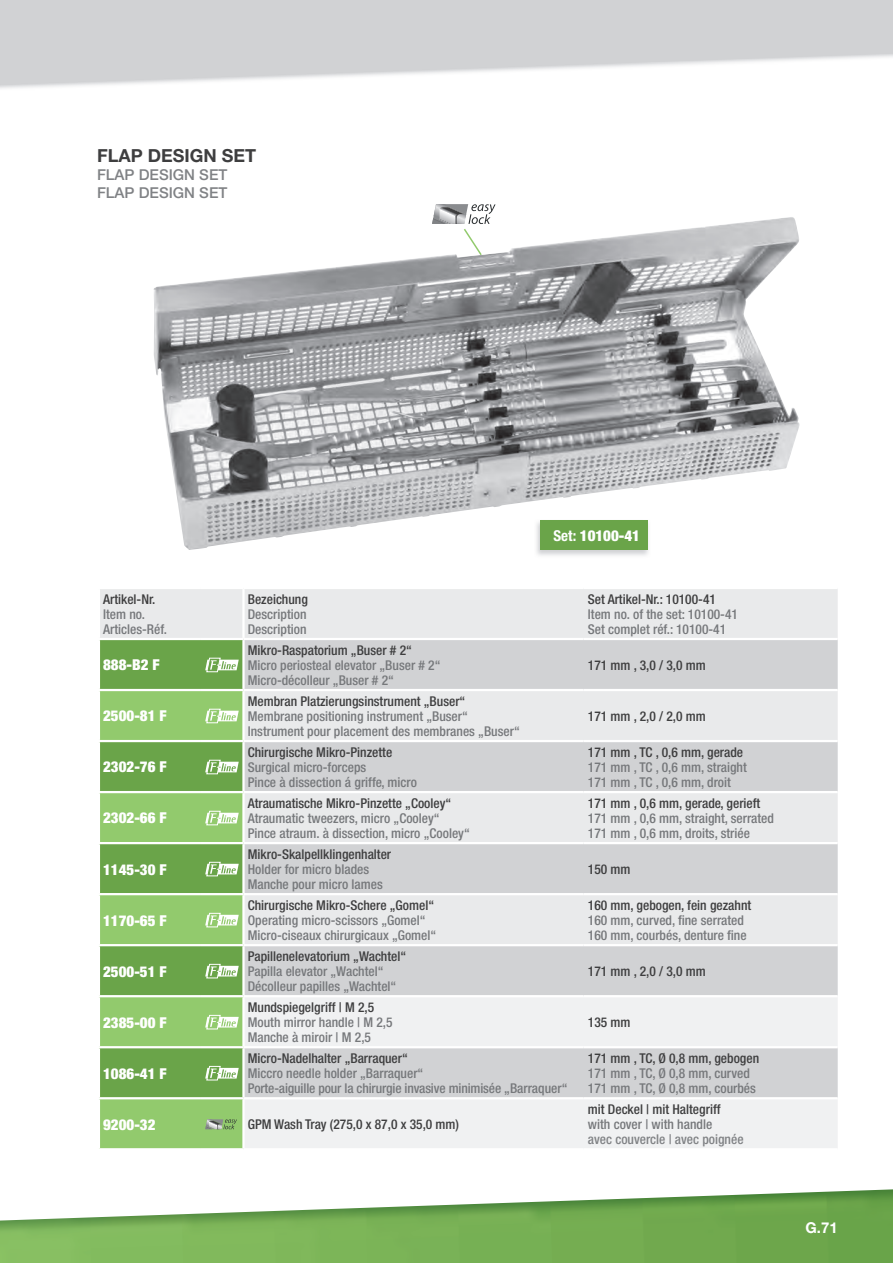
<style>
.page{position:relative;width:893px;height:1263px;background:#fff}
.page>*{position:absolute;margin:0;border:0;box-sizing:border-box;transform-origin:0 0}
.t1{font:700 18px "Helvetica Neue LT Std";color:#3e3e3f}
.t2{font:900 condensed 15px "Helvetica Neue LT Std";color:#fff}
.t3{font:500 15px/18px "Helvetica Neue LT Std";color:#808285}
.t4{font:700 15px "Helvetica Neue LT Std";color:#fff}
.t5{font:500 condensed 13.5px/15.3px "Helvetica Neue LT Std";color:#76787b}
.t6{font:500 condensed 13.5px "Helvetica Neue LT Std";color:#3e3e3f}
.t7{font:500 condensed 13.5px "Helvetica Neue LT Std";color:#808285}
.s1{font-weight:700}
</style>
<div class="page">
<img style="left:0;top:1189px;width:893px;height:74px">
<svg style="left:0;top:0;width:893px;height:85px;fill:#d1d2d4"></svg>
<div style="left:100px;top:589px;width:738px;height:49px;background:#e9eaeb"></div>
<div style="left:100px;top:640px;width:142px;height:49px;background:#6aa449"></div>
<svg style="left:245px;top:640px;width:593px;height:355px;background:#dbdcde"></svg>
<svg style="left:100px;top:691px;width:142px;height:457px;background:#7fb75c"></svg>
<svg style="left:245px;top:997px;width:593px;height:151px;fill:#f0f1f2"></svg>
<hr style="left:98px;top:740px;width:103px;height:2px;background:#fff">
<hr style="left:201px;top:740px;width:42px;height:2px;background:#fff">
<hr style="left:98px;top:791px;width:103px;height:2px;background:#fff">
<hr style="left:201px;top:791px;width:42px;height:2px;background:#fff">
<hr style="left:98px;top:842px;width:103px;height:2px;background:#fff">
<hr style="left:201px;top:842px;width:42px;height:2px;background:#fff">
<hr style="left:98px;top:893px;width:103px;height:2px;background:#fff">
<hr style="left:201px;top:893px;width:42px;height:2px;background:#fff">
<hr style="left:98px;top:944px;width:103px;height:2px;background:#fff">
<hr style="left:201px;top:944px;width:42px;height:2px;background:#fff">
<hr style="left:242px;top:589px;width:3px;height:49px;background:#fff">
<hr style="left:243px;top:689px;width:341px;height:2px;background:#fff">
<hr style="left:584px;top:689px;width:254px;height:2px;background:#fff">
<hr style="left:243px;top:740px;width:341px;height:2px;background:#fff">
<hr style="left:584px;top:740px;width:254px;height:2px;background:#fff">
<hr style="left:243px;top:791px;width:341px;height:2px;background:#fff">
<hr style="left:584px;top:791px;width:254px;height:2px;background:#fff">
<hr style="left:243px;top:842px;width:341px;height:2px;background:#fff">
<hr style="left:584px;top:842px;width:254px;height:2px;background:#fff">
<hr style="left:243px;top:893px;width:341px;height:2px;background:#fff">
<hr style="left:584px;top:893px;width:254px;height:2px;background:#fff">
<hr style="left:243px;top:944px;width:341px;height:2px;background:#fff">
<hr style="left:584px;top:944px;width:254px;height:2px;background:#fff">
<hr style="left:243px;top:1046px;width:341px;height:2px;background:#fff">
<hr style="left:584px;top:1046px;width:254px;height:2px;background:#fff">
<hr style="left:243px;top:1097px;width:341px;height:2px;background:#fff">
<hr style="left:584px;top:1097px;width:254px;height:2px;background:#fff">
<hr style="left:98px;top:995px;width:103px;height:2px;background:#fff">
<hr style="left:98px;top:1046px;width:103px;height:2px;background:#fff">
<hr style="left:98px;top:1097px;width:103px;height:2px;background:#fff">
<hr style="left:201px;top:995px;width:42px;height:2px;background:#fff">
<hr style="left:201px;top:1046px;width:42px;height:2px;background:#fff">
<hr style="left:201px;top:1097px;width:42px;height:2px;background:#fff">
<svg style="left:205px;top:658px;width:34px;height:14px"></svg>
<svg style="left:205px;top:709px;width:34px;height:14px"></svg>
<svg style="left:205px;top:760px;width:34px;height:14px"></svg>
<svg style="left:99px;top:793px;width:144px;height:49px;background:#97cc74"></svg>
<svg style="left:205px;top:862px;width:34px;height:14px"></svg>
<svg style="left:205px;top:913px;width:34px;height:14px"></svg>
<svg style="left:205px;top:964px;width:34px;height:14px"></svg>
<svg style="left:205px;top:1015px;width:34px;height:14px"></svg>
<svg style="left:205px;top:1066px;width:34px;height:14px"></svg>
<svg style="left:205px;top:1119px;width:32px;height:10px"></svg>
<img style="left:153px;top:217px;width:647px;height:333px">
<svg style="left:432px;top:204px;width:64px;height:52px"></svg>
<img style="left:534px;top:519px;width:117px;height:37px">
<div style="left:541px;top:520px;width:107px;height:30px;background:#6aa449"></div>
<h1 class="t1" style="left:97px;top:144px;width:161px">FLAP DESIGN SET</h1>
<p class="t3" style="left:97px;top:165px;width:132px">FLAP DESIGN SET<br>FLAP DESIGN SET</p>
<p class="t6" style="left:103px;top:591px;width:54px">Artikel-Nr.</p>
<p class="t5" style="left:103px;top:606px;width:65px">Item no.<br>Articles-Réf.</p>
<p class="t2" style="left:103px;top:656px;width:58px">888-B2 F</p>
<p class="t2" style="left:103px;top:707px;width:65px">2500-81 F</p>
<p class="t2" style="left:103px;top:758px;width:65px">2302-76 F</p>
<p class="t2" style="left:103px;top:809px;width:65px">2302-66 F</p>
<p class="t2" style="left:103px;top:860px;width:65px">1145-30 F</p>
<p class="t2" style="left:103px;top:911px;width:65px">1170-65 F</p>
<p class="t2" style="left:103px;top:962px;width:65px">2500-51 F</p>
<p class="t2" style="left:103px;top:1013px;width:65px">2385-00 F</p>
<p class="t2" style="left:103px;top:1064px;width:65px">1086-41 F</p>
<p class="t6" style="left:248px;top:591px;width:62px">Bezeichung</p>
<p class="t5" style="left:248px;top:606px;width:60px">Description<br>Description</p>
<p class="t2" style="left:553px;top:526px;width:88px"><span class="s1">Set:</span> 10100-41</p>
<p class="t6" style="left:588px;top:591px;width:130px">Set Artikel-Nr.: 10100-41</p>
<p class="t5" style="left:588px;top:606px;width:152px">Item no. of the set: 10100-41<br>Set complet réf.: 10100-41</p>
<p class="t6" style="left:248px;top:642px;width:166px">Mikro-Raspatorium „Buser # 2“</p>
<p class="t5" style="left:248px;top:657px;width:194px">Micro periosteal elevator „Buser # 2“<br>Micro-décolleur „Buser # 2“</p>
<p class="t6" style="left:588px;top:657px;width:119px">171 mm , 3,0 / 3,0 mm</p>
<p class="t6" style="left:248px;top:693px;width:219px">Membran Platzierungsinstrument „Buser“</p>
<p class="t5" style="left:248px;top:708px;width:274px">Membrane positioning instrument „Buser“<br>Instrument pour placement des membranes „Buser“</p>
<p class="t6" style="left:588px;top:708px;width:119px">171 mm , 2,0 / 2,0 mm</p>
<p class="t6" style="left:248px;top:744px;width:146px">Chirurgische Mikro-Pinzette</p>
<p class="t5" style="left:248px;top:759px;width:171px">Surgical micro-forceps<br>Pince à dissection á griffe, micro</p>
<p class="t6" style="left:248px;top:795px;width:205px">Atraumatische Mikro-Pinzette „Cooley“</p>
<p class="t5" style="left:248px;top:810px;width:224px">Atraumatic tweezers, micro „Cooley“<br>Pince atraum. à dissection, micro „Cooley“</p>
<p class="t6" style="left:588px;top:744px;width:157px">171 mm , TC , 0,6 mm, gerade</p>
<p class="t5" style="left:588px;top:759px;width:160px">171 mm , TC , 0,6 mm, straight<br>171 mm , TC , 0,6 mm, droit</p>
<p class="t6" style="left:588px;top:795px;width:174px">171 mm , 0,6 mm, gerade, gerieft</p>
<p class="t5" style="left:588px;top:810px;width:188px">171 mm , 0,6 mm, straight, serrated<br>171 mm , 0,6 mm, droits, striée</p>
<p class="t6" style="left:248px;top:846px;width:145px">Mikro-Skalpellklingenhalter</p>
<p class="t5" style="left:248px;top:861px;width:137px">Holder for micro blades<br>Manche pour micro lames</p>
<p class="t6" style="left:588px;top:861px;width:44px">150 mm</p>
<p class="t6" style="left:248px;top:897px;width:188px">Chirurgische Mikro-Schere „Gomel“</p>
<p class="t5" style="left:248px;top:912px;width:190px">Operating micro-scissors „Gomel“<br>Micro-ciseaux chirurgicaux „Gomel“</p>
<p class="t6" style="left:588px;top:897px;width:165px">160 mm, gebogen, fein gezahnt</p>
<p class="t5" style="left:588px;top:912px;width:160px">160 mm, curved, fine serrated<br>160 mm, courbés, denture fine</p>
<p class="t6" style="left:248px;top:948px;width:160px">Papillenelevatorium „Wachtel“</p>
<p class="t5" style="left:248px;top:963px;width:150px">Papilla elevator „Wachtel“<br>Décolleur papilles „Wachtel“</p>
<p class="t6" style="left:588px;top:963px;width:119px">171 mm , 2,0 / 3,0 mm</p>
<p class="t6" style="left:248px;top:999px;width:128px">Mundspiegelgriff | M 2,5</p>
<p class="t5" style="left:248px;top:1014px;width:146px">Mouth mirror handle | M 2,5<br>Manche à miroir | M 2,5</p>
<p class="t6" style="left:588px;top:1014px;width:44px">135 mm</p>
<p class="t6" style="left:248px;top:1050px;width:162px">Micro-Nadelhalter „Barraquer“</p>
<p class="t5" style="left:248px;top:1065px;width:321px">Miccro needle holder „Barraquer“<br>Porte-aiguille pour la chirurgie invasive minimisée „Barraquer“</p>
<p class="t6" style="left:588px;top:1050px;width:173px">171 mm , TC, Ø 0,8 mm, gebogen</p>
<p class="t5" style="left:588px;top:1065px;width:170px">171 mm , TC, Ø 0,8 mm, curved<br>171 mm , TC, Ø 0,8 mm, courbés</p>
<p class="t2" style="left:103px;top:1115px;width:54px">9200-32</p>
<p class="t6" style="left:248px;top:1116px;width:213px">GPM Wash Tray (275,0 x 87,0 x 35,0 mm)</p>
<p class="t6" style="left:588px;top:1101px;width:134px">mit Deckel | mit Haltegriff</p>
<p class="t5" style="left:588px;top:1116px;width:126px">with cover | with handle</p>
<p class="t7" style="left:588px;top:1131px;width:157px">avec couvercle | avec poignée</p>
<p class="t4" style="left:805px;top:1219px;width:34px">G.71</p>
</div>
